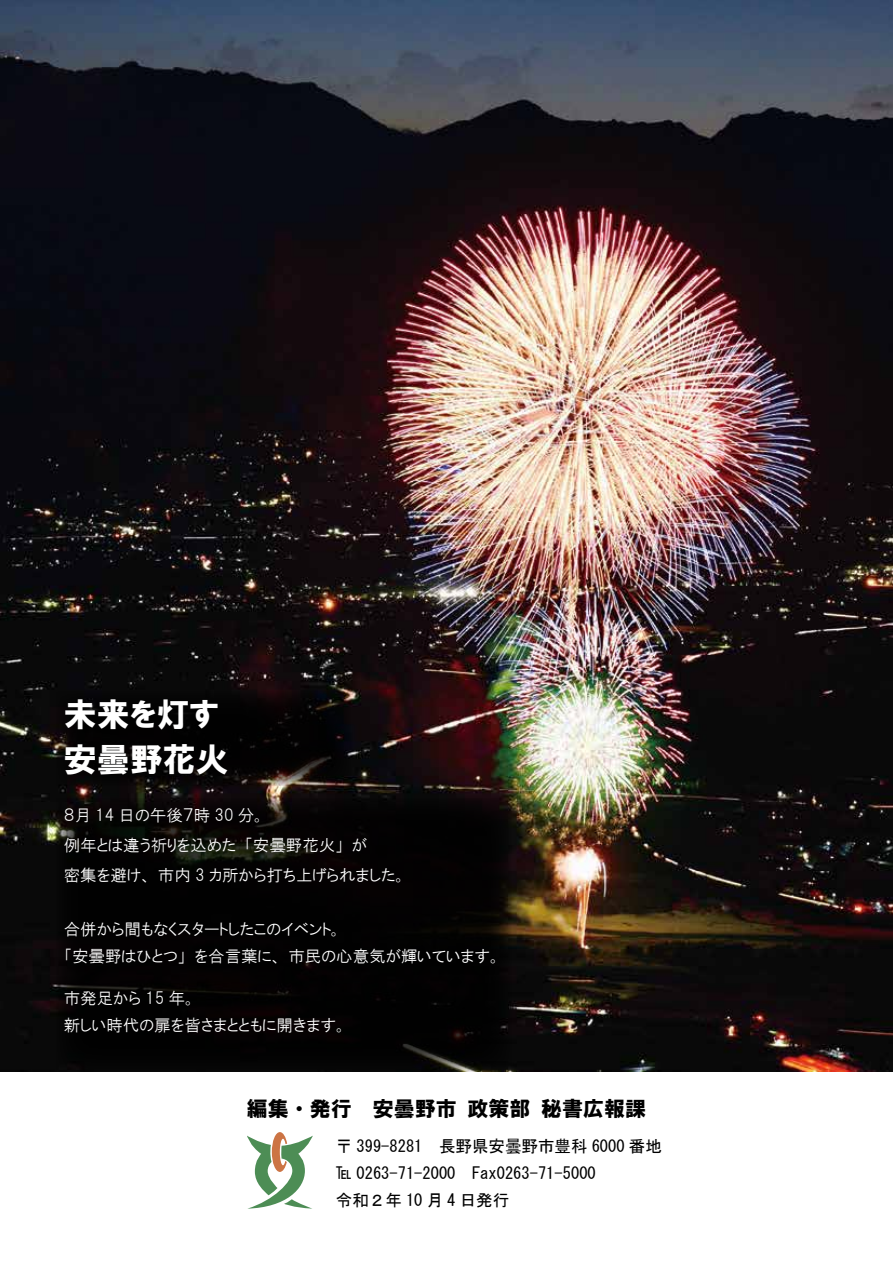
<style>
.page{position:relative;width:893px;height:1263px;background:#fff}
.page>*{position:absolute;margin:0;border:0;box-sizing:border-box;transform-origin:0 0}
.t1{font:33px/45px "HGP Soei Kakugothic UB";color:#fff}
.t2{font:21px "HG Soei Kakugothic UB";color:#000}
.t3{font:16.5px/30px "HGP Gothic M";color:#fff}
.t4{font:16.5px/27px "MS Gothic";color:#000}
</style>
<div class="page">
<img style="left:0;top:0;width:893px;height:1071px">
<div style="left:56px;top:692px;width:295px;height:94px;background:#000"></div>
<div style="left:56px;top:798px;width:455px;height:273px;background:#000"></div>
<svg style="left:247px;top:1132px;width:66px;height:76px"></svg>
<h1 class="t1" style="left:64px;top:692px;width:166px">未来を灯す安曇野花火</h1>
<p class="t3" style="left:64px;top:800px;width:344px">８月 14 日の午後７時 30 分。<br>例年とは違う祈りを込めた「安曇野花火」が<br>密集を避け、市内 3 カ所から打ち上げられました。</p>
<p class="t3" style="left:64px;top:915px;width:439px;line-height:27px">合併から間もなくスタートしたこのイベント。<br>「安曇野はひとつ」を合言葉に、市民の心意気が輝いています。</p>
<p class="t3" style="left:64px;top:984px;width:285px;line-height:27px">市発足から 15 年。<br>新しい時代の扉を皆さまとともに開きます。</p>
<p class="t2" style="left:247px;top:1098px;width:401px">編集・発行　安曇野市 政策部 秘書広報課</p>
<p class="t4" style="left:336px;top:1133px;width:327px">〒 399-8281　長野県安曇野市豊科 6000 番地℡ 0263-71-2000　Fax0263-71-5000<br>令和２年 10 月 4 日発行</p>
</div>
